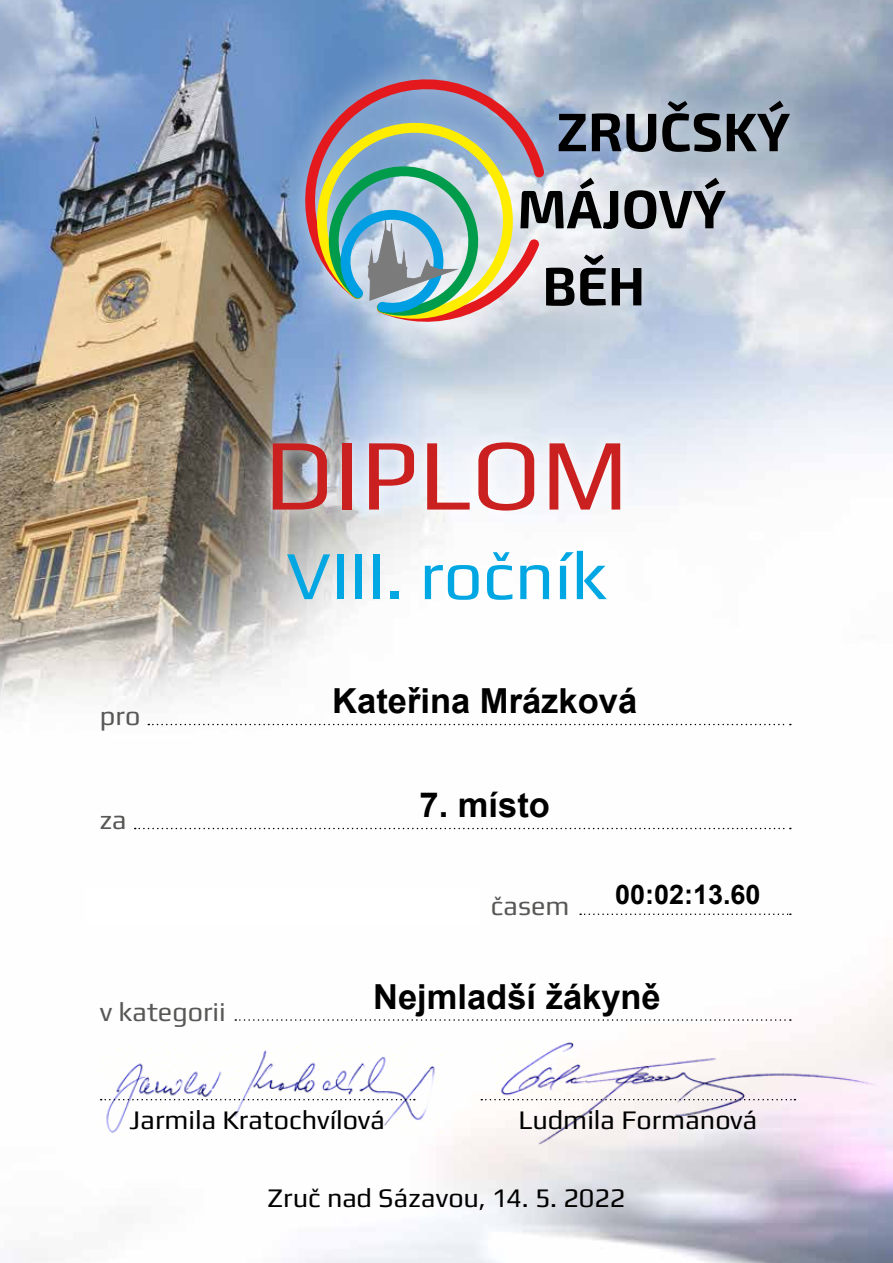
<style>
.page{position:relative;width:893px;height:1263px;background:#fff}
.page>*{position:absolute;margin:0;border:0;box-sizing:border-box;transform-origin:0 0}
.t1{font:102px "Play";color:#ca2120}
.t2{font:69px "Play";color:#00a7e2}
.t3{font:700 34.5px "Arial";color:#000}
.t4{font:27px "Play";color:#000}
.t5{font:27px "Play";color:#575756}
.t6{font:700 27px "Arial";color:#000}
</style>
<div class="page">
<img style="left:0;top:0;width:893px;height:1263px">
<div style="left:278px;top:52px;width:537px;height:297px;background:#fff;opacity:.75"></div>
<svg style="left:296px;top:68px;width:255px;height:262px;background:#9298bb"></svg>
<svg style="left:311px;top:101px;width:479px;height:223px;background:#a3aeb0"></svg>
<svg style="left:481px;top:1099px;width:13px;height:1px"></svg>
<svg style="left:257px;top:427px;width:379px;height:99px"></svg>
<svg style="left:148px;top:724px;width:643px;height:1px"></svg>
<svg style="left:235px;top:1019px;width:556px;height:2px"></svg>
<svg style="left:580px;top:913px;width:211px;height:2px"></svg>
<svg style="left:135px;top:828px;width:656px;height:1px"></svg>
<img style="left:100px;top:1044px;width:342px;height:91px">
<img style="left:494px;top:1040px;width:382px;height:105px">
<div style="left:86px;top:888px;width:394px;height:37px;background:#fff"></div>
<h1 class="t1" style="left:264px;top:414px;width:366px">DIPLOM</h1>
<p class="t5" style="left:100px;top:700px;width:42px">pro</p>
<p class="t5" style="left:100px;top:804px;width:28px">za</p>
<p class="t5" style="left:100px;top:995px;width:127px">v kategorii</p>
<h2 class="t2" style="left:286px;top:534px;width:322px">VIII. ročník</h2>
<p class="t3" style="left:332px;top:678px;width:306px">Kateřina Mrázková</p>
<p class="t3" style="left:420px;top:782px;width:132px">7. místo</p>
<p class="t5" style="left:491px;top:890px;width:80px">časem</p>
<p class="t6" style="left:615px;top:877px;width:147px">00:02:13.60</p>
<p class="t3" style="left:373px;top:974px;width:289px">Nejmladší žákyně</p>
<p class="t4" style="left:130px;top:1103px;width:257px">Jarmila Kratochvílová</p>
<p class="t4" style="left:518px;top:1103px;width:240px">Ludmila Formanová</p>
<p class="t4" style="left:267px;top:1182px;width:360px">Zruč nad Sázavou, 14. 5. 2022</p>
</div>
